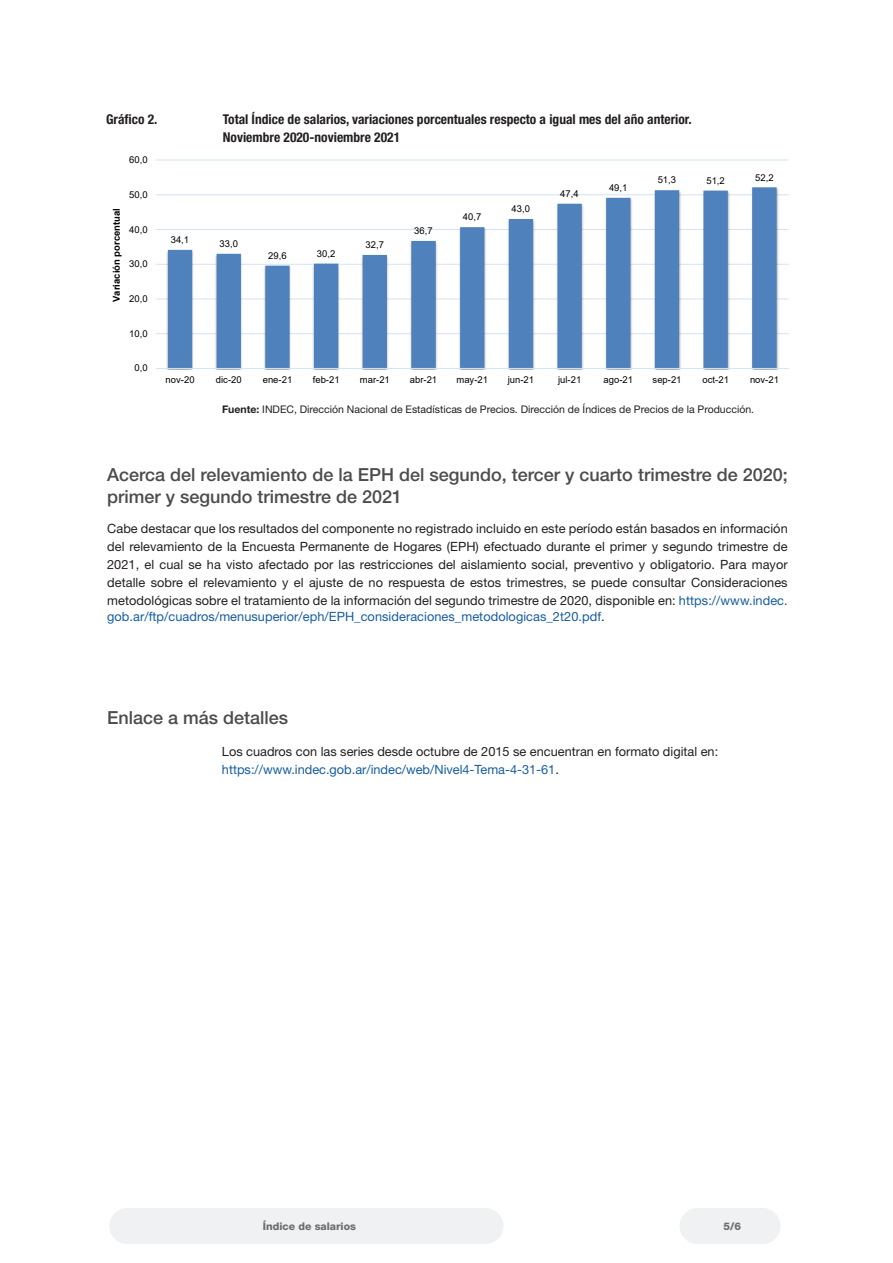
<style>
.page{position:relative;width:893px;height:1263px;background:#fff}
.page>*{position:absolute;margin:0;border:0;box-sizing:border-box;transform-origin:0 0}
.t1{font:500 18px/21.6px "Helvetica Neue LT Std";color:#4b4c4d}
.t2{font:700 condensed 13.5px "Helvetica Neue LT Std";color:#231f20}
.t3{font:12.75px/18px "Helvetica Neue LT Std";color:#231f20;text-align:justify}
.t4{font:12.75px "Helvetica Neue LT Std";letter-spacing:.005em;color:#175d9e}
.t5{font:10.5px "Helvetica Neue LT Std";color:#231f20}
.t6{font:800 10.5px "Helvetica Neue LT Std";color:#6c6d70}
.t7{font:9.45px "Arial";letter-spacing:.005em;color:#000}
.t8{font:700 9.45px "Arial";color:#000}
.s1{font-weight:700}
.s2{color:#175d9e}
.s3{color:#231f20}
</style>
<div class="page">
<div style="left:680px;top:1208px;width:35px;height:36px;background:#f0f1f2;border-radius:50%"></div>
<div style="left:109px;top:1208px;width:36px;height:36px;background:#f0f1f2;border-radius:50%"></div>
<div style="left:745px;top:1208px;width:36px;height:36px;background:#f0f1f2;border-radius:50%"></div>
<div style="left:468px;top:1208px;width:35px;height:36px;background:#f0f1f2;border-radius:50%"></div>
<div style="left:699px;top:1208px;width:66px;height:36px;background:#f0f1f2"></div>
<div style="left:130px;top:1208px;width:359px;height:36px;background:#f0f1f2"></div>
<hr style="left:156px;top:333px;width:633px;height:1px;background:#d4e3f4">
<hr style="left:156px;top:299px;width:633px;height:1px;background:#d4e3f4">
<hr style="left:156px;top:264px;width:633px;height:1px;background:#d4e3f4">
<hr style="left:156px;top:229px;width:633px;height:1px;background:#d4e3f4">
<hr style="left:156px;top:194px;width:633px;height:1px;background:#d4e3f4">
<hr style="left:156px;top:160px;width:633px;height:1px;background:#d4e3f4">
<svg style="left:168px;top:187px;width:609px;height:181px"></svg>
<hr style="left:156px;top:368px;width:633px;height:1px;background:#d4e3f4">
<p class="t2" style="left:106px;top:111px;width:53px">Gráfico 2.</p>
<p class="t2" style="left:223px;top:111px;width:470px">Total Índice de salarios, variaciones porcentuales respecto a igual mes del año anterior.</p>
<p class="t2" style="left:223px;top:129px;width:179px">Noviembre 2020-noviembre 2021</p>
<p class="t7" style="left:129px;top:153px;width:20px">60,0</p>
<p class="t7" style="left:129px;top:188px;width:20px">50,0</p>
<p class="t8" style="left:110px;top:302px;width:95px;rotate:-90deg">Variación porcentual</p>
<p class="t7" style="left:129px;top:223px;width:20px">40,0</p>
<p class="t7" style="left:129px;top:257px;width:20px">30,0</p>
<p class="t7" style="left:129px;top:292px;width:20px">20,0</p>
<p class="t7" style="left:129px;top:327px;width:20px">10,0</p>
<p class="t7" style="left:134px;top:362px;width:15px">0,0</p>
<p class="t7" style="left:171px;top:233px;width:20px">34,1</p>
<p class="t7" style="left:219px;top:237px;width:20px">33,0</p>
<p class="t7" style="left:268px;top:249px;width:20px">29,6</p>
<p class="t7" style="left:317px;top:247px;width:20px">30,2</p>
<p class="t7" style="left:365px;top:238px;width:20px">32,7</p>
<p class="t7" style="left:414px;top:224px;width:20px">36,7</p>
<p class="t7" style="left:463px;top:211px;width:20px">40,7</p>
<p class="t7" style="left:512px;top:202px;width:20px">43,0</p>
<p class="t7" style="left:560px;top:187px;width:20px">47,4</p>
<p class="t7" style="left:609px;top:181px;width:20px">49,1</p>
<p class="t7" style="left:658px;top:174px;width:20px">51,3</p>
<p class="t7" style="left:706px;top:174px;width:20px">51,2</p>
<p class="t7" style="left:755px;top:171px;width:20px">52,2</p>
<p class="t7" style="left:166px;top:373px;width:30px">nov-20</p>
<p class="t7" style="left:216px;top:373px;width:27px">dic-20</p>
<p class="t7" style="left:263px;top:373px;width:31px">ene-21</p>
<p class="t7" style="left:313px;top:373px;width:28px">feb-21</p>
<p class="t7" style="left:360px;top:373px;width:31px">mar-21</p>
<p class="t7" style="left:410px;top:373px;width:29px">abr-21</p>
<p class="t7" style="left:456px;top:373px;width:33px">may-21</p>
<p class="t7" style="left:508px;top:373px;width:28px">jun-21</p>
<p class="t7" style="left:558px;top:373px;width:25px">jul-21</p>
<p class="t7" style="left:604px;top:373px;width:31px">ago-21</p>
<p class="t7" style="left:653px;top:373px;width:30px">sep-21</p>
<p class="t7" style="left:703px;top:373px;width:28px">oct-21</p>
<p class="t7" style="left:750px;top:373px;width:30px">nov-21</p>
<p class="t5" style="left:222px;top:403px;width:534px"><span class="s1">Fuente:</span> INDEC, Dirección Nacional de Estadísticas de Precios. Dirección de Índices de Precios de la Producción.</p>
<p class="t1" style="left:107px;top:463px;width:682px">Acerca del relevamiento de la EPH del segundo, tercer y cuarto trimestre de 2020; primer y segundo trimestre de 2021</p>
<p class="t3" style="left:107px;top:520px;width:682px">Cabe destacar que los resultados del componente no registrado incluido en este período están basados en información del relevamiento de la Encuesta Permanente de Hogares (EPH) efectuado durante el primer y segundo trimestre de 2021, el cual se ha visto afectado por las restricciones del aislamiento social, preventivo y obligatorio. Para mayor detalle sobre el relevamiento y el ajuste de no respuesta de estos trimestres, se puede consultar Consideraciones metodológicas sobre el tratamiento de la información del segundo trimestre de 2020, disponible en: <span class="s2">https://www.indec.</span></p>
<p class="t4" style="left:107px;top:608px;width:499px">gob.ar/ftp/cuadros/menusuperior/eph/EPH_consideraciones_metodologicas_2t20.pdf<span class="s3">.</span></p>
<p class="t1" style="left:107px;top:706px;width:183px">Enlace a más detalles</p>
<p class="t3" style="left:222px;top:742px;width:498px">Los cuadros con las series desde octubre de 2015 se encuentran en formato digital en: <span class="s2">https://www.indec.gob.ar/indec/web/Nivel4-Tema-4-31-61</span>.</p>
<p class="t6" style="left:263px;top:1220px;width:95px">Índice de salarios</p>
<p class="t6" style="left:723px;top:1220px;width:19px">5/6</p>
</div>
